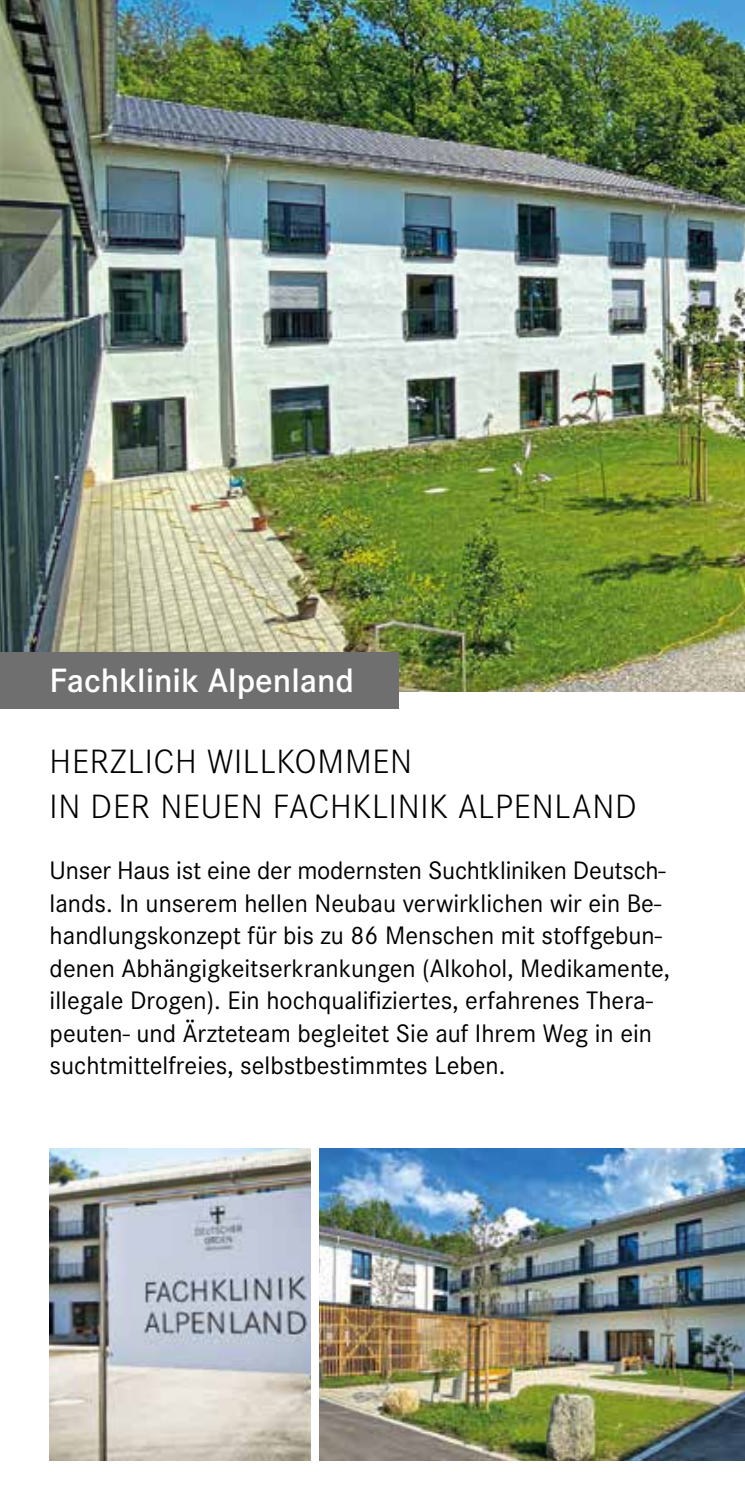
<style>
.page{position:relative;width:745px;height:1489px;background:#fff}
.page>*{position:absolute;margin:0;border:0;box-sizing:border-box;transform-origin:0 0}
.t1{font:300 35px/45px "Corporate S";letter-spacing:.02em;color:#000}
.t2{font:600 35px "Corporate S";color:#fff}
.t3{font:26.25px/32.5px "Corporate S";color:#000}
</style>
<div class="page">
<img style="left:0;top:0;width:744px;height:691px">
<div style="left:0;top:652px;width:398px;height:57px;background:#706f6f"></div>
<img style="left:50px;top:1148px;width:260px;height:312px">
<img style="left:319px;top:1148px;width:425px;height:312px">
<h1 class="t2" style="left:50px;top:660px;width:306px">Fachklinik Alpenland</h1>
<h1 class="t1" style="left:50px;top:739px;width:588px">HERZLICH WILLKOMMEN<br>IN DER NEUEN FACHKLINIK ALPENLAND</h1>
<p class="t3" style="left:50px;top:854px;width:621px">Unser Haus ist eine der modernsten Suchtkliniken Deutsch&shy;lands. In unserem hellen Neubau verwirklichen wir ein Be&shy;handlungskonzept für bis zu 86 Menschen mit stoffgebun&shy;denen Abhängigkeitserkrankungen (Alkohol, Medikamente, illegale Drogen). Ein hochqualifiziertes, erfahrenes Thera&shy;peuten- und Ärzteteam begleitet Sie auf Ihrem Weg in ein suchtmittelfreies, selbstbestimmtes Leben.</p>
</div>
